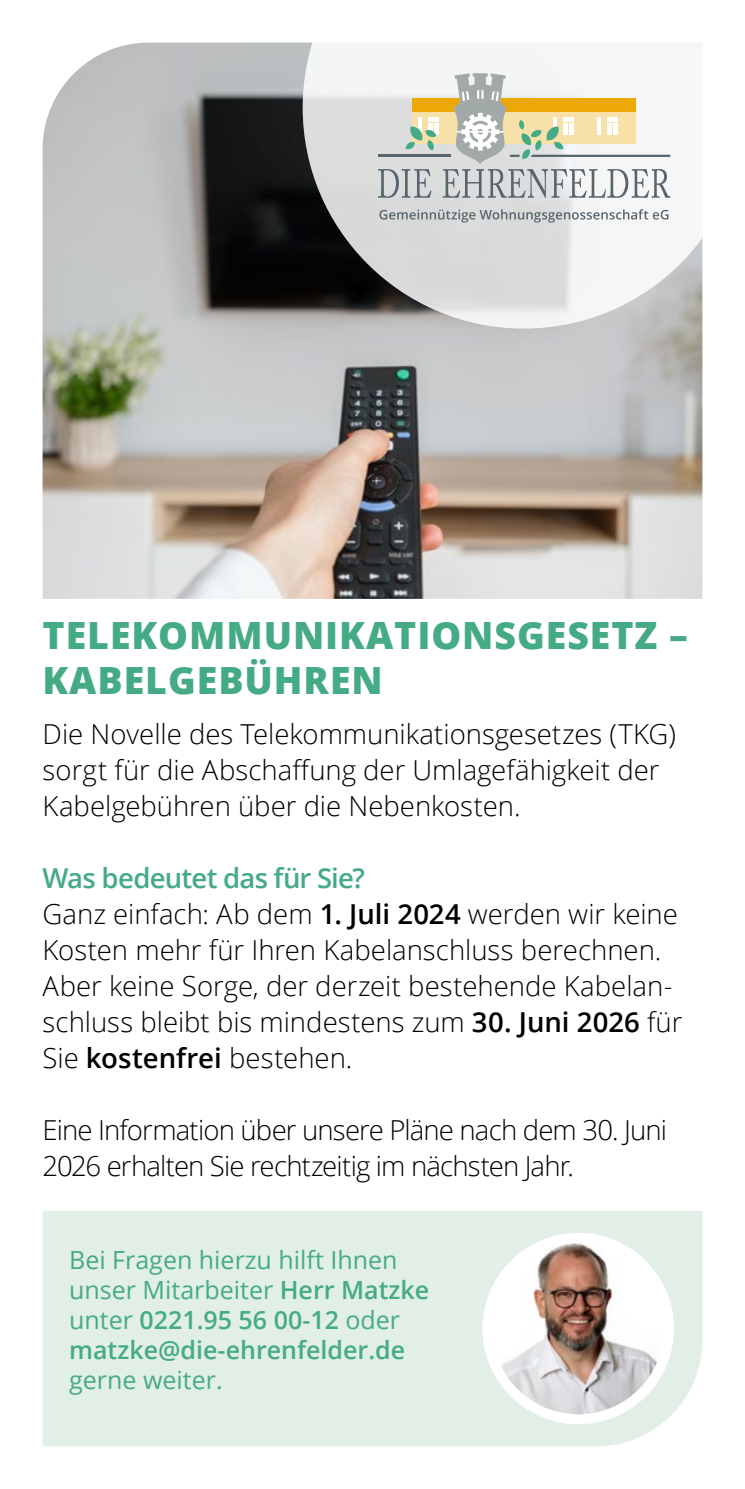
<style>
.page{position:relative;width:745px;height:1489px;background:#fff}
.page>*{position:absolute;margin:0;border:0;box-sizing:border-box;transform-origin:0 0}
.t1{font:800 37.5px/45px "Open Sans";letter-spacing:.025em;color:#45ab85}
.t2{font:300 27.5px/36px "Open Sans";color:#000}
.t3{font:300 27.5px/36px "Open Sans";letter-spacing:-.03em;color:#000}
.t4{font:25px/30px "Open Sans";color:#45ab85}
.s1{font-weight:600;color:#45ab85}
.s2{font-weight:600}
</style>
<div class="page">
<img style="left:43px;top:43px;width:659px;height:556px">
<svg style="left:302px;top:42px;width:401px;height:286px"></svg>
<svg style="left:378px;top:169px;width:53px;height:29px;background:#b5b9bc"></svg>
<svg style="left:379px;top:209px;width:289px;height:14px"></svg>
<div style="left:412px;top:98px;width:223px;height:46px;background:#f8e1a8"></div>
<div style="left:412px;top:98px;width:223px;height:14px;background:#eca905"></div>
<hr style="left:418px;top:117px;width:3px;height:17px;background:#fff">
<hr style="left:428px;top:117px;width:10px;height:4px;background:#fff">
<hr style="left:428px;top:123px;width:4px;height:11px;background:#fff">
<hr style="left:434px;top:123px;width:4px;height:11px;background:#fff">
<svg style="left:405px;top:126px;width:31px;height:24px"></svg>
<svg style="left:442px;top:73px;width:228px;height:125px"></svg>
<hr style="left:378px;top:155px;width:72px;height:2px;background:#58656d">
<div style="left:43px;top:1211px;width:659px;height:235px;background:#e2efe7"></div>
<img style="left:487px;top:1237px;width:181px;height:182px;border-radius:91px">
<div style="left:482px;top:1232px;width:191px;height:192px;border:10px solid #fff;border-radius:50%"></div>
<h1 class="t1" style="left:43px;top:611px;width:646px">TELEKOMMUNIKATIONSGESETZ –<br>KABELGEBÜHREN</h1>
<p class="t2" style="left:43px;top:715px;width:634px">Die Novelle des Telekommunikationsgesetzes (TKG) sorgt für die Abschaffung der Umlagefähigkeit der<br>Kabelgebühren über die Nebenkosten.</p>
<p class="t2" style="left:43px;top:859px;width:641px"><span class="s1">Was bedeutet das für Sie?<br></span>Ganz einfach: Ab dem <span class="s2">1. Juli 2024</span> werden wir keine Kosten mehr für Ihren Kabelanschluss berechnen.<br>Aber keine Sorge, der derzeit bestehende Kabelan&shy;schluss bleibt bis mindestens zum <span class="s2">30. Juni 2026</span> für Sie <span class="s2">kostenfrei</span> bestehen.</p>
<p class="t3" style="left:43px;top:1111px;width:625px">Eine Information über unsere Pläne nach dem 30. Juni<br>2026 erhalten Sie rechtzeitig im nächsten Jahr.</p>
<p class="t4" style="left:69px;top:1243px;width:361px">Bei Fragen hierzu hilft Ihnen unser Mitarbeiter <span class="s2">Herr Matzke </span>unter <span class="s2">0221.95 56 00-12</span> oder <span class="s2">matzke@die-ehrenfelder.de</span></p>
<p class="t4" style="left:69px;top:1363px;width:155px">gerne weiter.</p>
</div>
